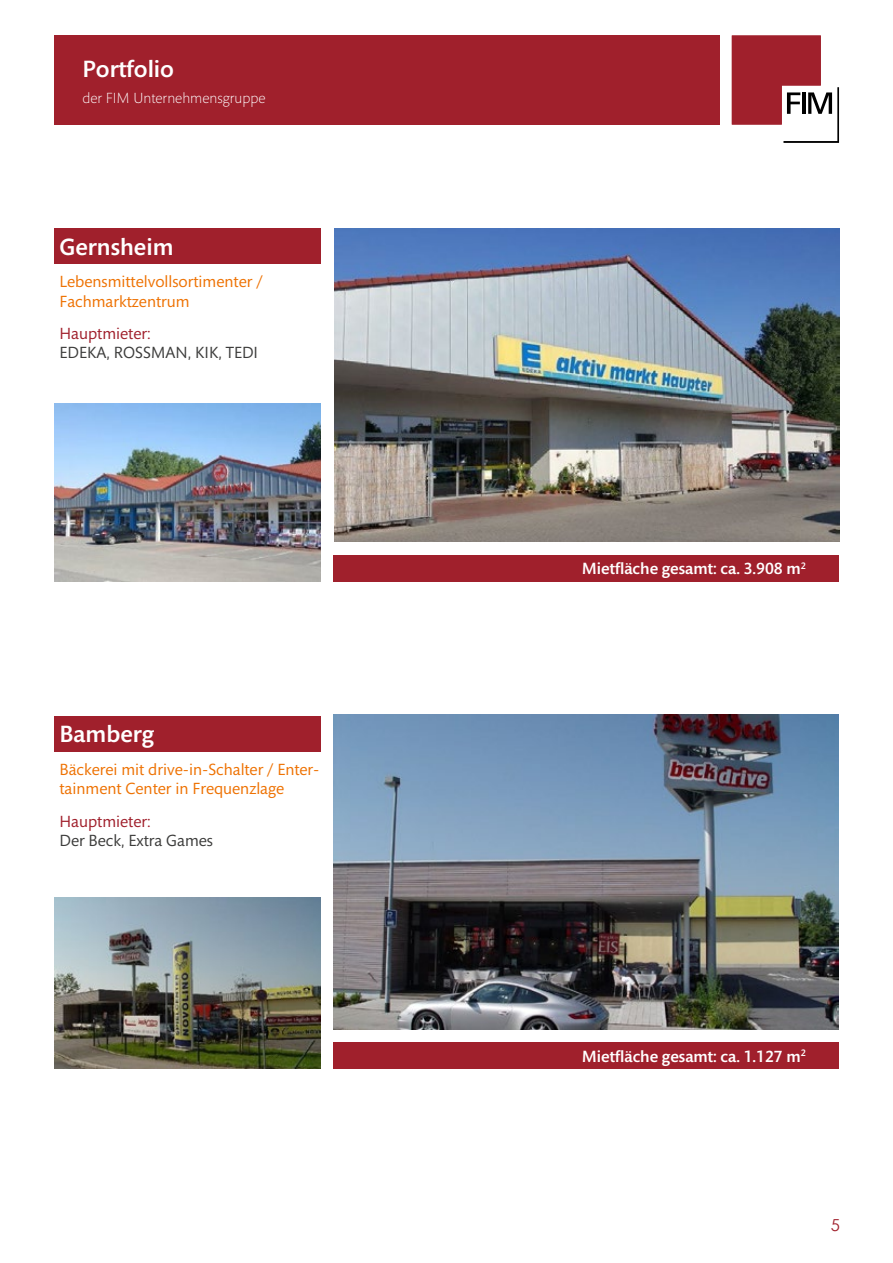
<style>
.page{position:relative;width:893px;height:1263px;background:#fff}
.page>*{position:absolute;margin:0;border:0;box-sizing:border-box;transform-origin:0 0}
.t1{font:500 24px "Mundo Sans Capital";color:#fff}
.t2{font:16.5px/19.5px "Mundo Sans Capital";color:#ee7203}
.t3{font:500 16.5px "Mundo Sans Capital";color:#fff}
.t4{font:16.5px "Mundo Sans Capital";color:#3c3c3b}
.t5{font:16.5px "Mundo Sans Capital";color:#a0202c}
.t6{font:16.5px "Century Gothic";color:#a0202c}
.t7{font:300 15px "Mundo Sans Capital";color:#fff}
</style>
<div class="page">
<div style="left:54px;top:229px;width:267px;height:35px;background:#a0202c"></div>
<div style="left:54px;top:716px;width:267px;height:35px;background:#a0202c"></div>
<div style="left:334px;top:555px;width:505px;height:26px;background:#a0202c"></div>
<div style="left:334px;top:1042px;width:505px;height:27px;background:#a0202c"></div>
<svg style="left:732px;top:36px;width:107px;height:107px"></svg>
<div style="left:54px;top:36px;width:666px;height:89px;background:#a0202c"></div>
<img style="left:334px;top:229px;width:505px;height:312px">
<img style="left:54px;top:404px;width:267px;height:177px">
<img style="left:334px;top:714px;width:505px;height:315px">
<img style="left:54px;top:898px;width:267px;height:171px">
<h1 class="t1" style="left:82px;top:56px;width:93px">Portfolio</h1>
<p class="t7" style="left:82px;top:90px;width:185px">der FIM Unternehmensgruppe</p>
<h1 class="t1" style="left:59px;top:234px;width:116px">Gernsheim</h1>
<p class="t2" style="left:59px;top:272px;width:204px">Lebensmittelvollsortimenter /<br>Fachmarktzentrum</p>
<p class="t5" style="left:59px;top:324px;width:93px">Hauptmieter:</p>
<p class="t4" style="left:59px;top:344px;width:200px">EDEKA, ROSSMAN, KIK, TEDI</p>
<h1 class="t1" style="left:59px;top:721px;width:96px">Bamberg</h1>
<p class="t2" style="left:59px;top:760px;width:262px">Bäckerei mit drive-in-Schalter / Enter&shy;tainment Center in Frequenzlage</p>
<p class="t5" style="left:59px;top:812px;width:93px">Hauptmieter:</p>
<p class="t4" style="left:59px;top:832px;width:155px">Der Beck, Extra Games</p>
<p class="t3" style="left:582px;top:559px;width:226px">Mietfläche gesamt: ca. 3.908 m<sup>2</sup></p>
<p class="t3" style="left:582px;top:1047px;width:226px">Mietfläche gesamt: ca. 1.127 m<sup>2</sup></p>
<p class="t6" style="left:831px;top:1213px;width:11px">5</p>
</div>
